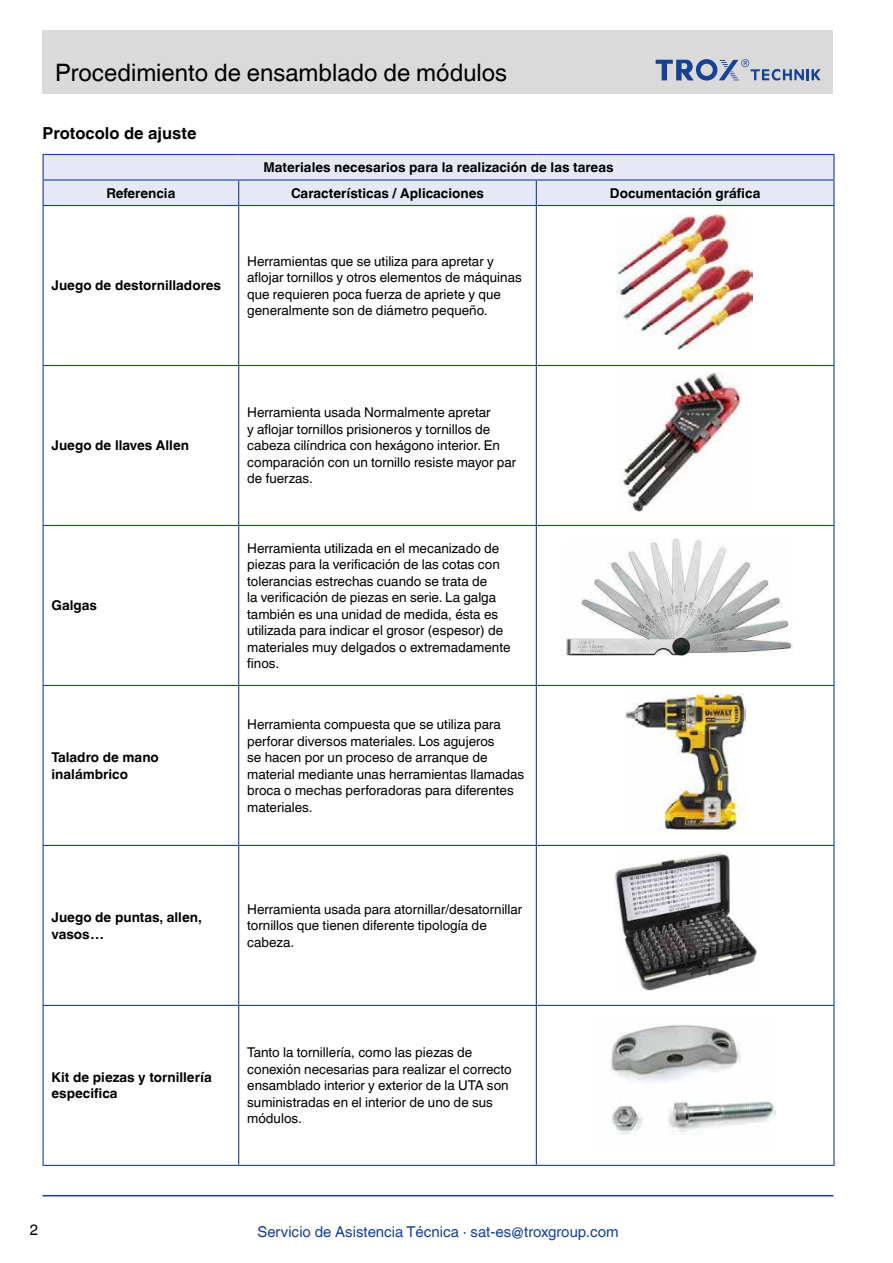
<style>
.page{position:relative;width:893px;height:1263px;background:#fff}
.page>*{position:absolute;margin:0;border:0;box-sizing:border-box;transform-origin:0 0}
.t1{font:24px "TROX Helvetica";color:#000}
.t2{font:700 16.5px "TROX Helvetica";color:#000}
.t3{font:15px "TROX Helvetica";color:#164194}
.t4{font:15px "TROX Helvetica";color:#000}
.t5{font:13.5px/16.5px "TROX Helvetica";color:#000}
.t6{font:700 13.5px/16.5px "TROX Helvetica";color:#000}
</style>
<div class="page">
<hr style="left:43px;top:1195px;width:790px;height:1px;background:#164194">
<div style="left:43px;top:30px;width:790px;height:64px;background:#dadada"></div>
<svg style="left:656px;top:59px;width:165px;height:22px"></svg>
<hr style="left:536px;top:154px;width:299px;height:1px;background:#164194">
<hr style="left:833px;top:155px;width:2px;height:24px;background:#164194">
<hr style="left:536px;top:179px;width:299px;height:2px;background:#164194">
<svg style="left:43px;top:154px;width:791px;height:51px;background:#dcdff1"></svg>
<hr style="left:833px;top:181px;width:2px;height:24px;background:#164194">
<hr style="left:43px;top:205px;width:196px;height:1px;background:#164194">
<hr style="left:43px;top:206px;width:1px;height:159px;background:#164194">
<hr style="left:239px;top:205px;width:297px;height:1px;background:#164194">
<hr style="left:238px;top:206px;width:1px;height:159px;background:#164194">
<hr style="left:536px;top:205px;width:299px;height:1px;background:#164194">
<hr style="left:536px;top:206px;width:1px;height:159px;background:#164194">
<hr style="left:833px;top:206px;width:2px;height:159px;background:#164194">
<hr style="left:43px;top:365px;width:196px;height:1px;background:#164194">
<hr style="left:43px;top:366px;width:1px;height:159px;background:#164194">
<hr style="left:239px;top:365px;width:297px;height:1px;background:#164194">
<hr style="left:238px;top:366px;width:1px;height:159px;background:#164194">
<hr style="left:536px;top:365px;width:299px;height:1px;background:#164194">
<hr style="left:536px;top:366px;width:1px;height:159px;background:#164194">
<hr style="left:833px;top:366px;width:2px;height:159px;background:#164194">
<hr style="left:43px;top:525px;width:196px;height:1px;background:#164194">
<hr style="left:43px;top:526px;width:1px;height:159px;background:#164194">
<hr style="left:239px;top:525px;width:297px;height:1px;background:#164194">
<hr style="left:238px;top:526px;width:1px;height:159px;background:#164194">
<hr style="left:536px;top:525px;width:299px;height:1px;background:#164194">
<hr style="left:536px;top:526px;width:1px;height:159px;background:#164194">
<hr style="left:833px;top:526px;width:2px;height:159px;background:#164194">
<hr style="left:43px;top:685px;width:196px;height:1px;background:#164194">
<hr style="left:43px;top:686px;width:1px;height:159px;background:#164194">
<hr style="left:239px;top:685px;width:297px;height:1px;background:#164194">
<hr style="left:238px;top:686px;width:1px;height:159px;background:#164194">
<hr style="left:536px;top:685px;width:299px;height:1px;background:#164194">
<hr style="left:536px;top:686px;width:1px;height:159px;background:#164194">
<hr style="left:833px;top:686px;width:2px;height:159px;background:#164194">
<hr style="left:43px;top:845px;width:196px;height:1px;background:#164194">
<hr style="left:43px;top:846px;width:1px;height:159px;background:#164194">
<hr style="left:239px;top:845px;width:297px;height:1px;background:#164194">
<hr style="left:238px;top:846px;width:1px;height:159px;background:#164194">
<hr style="left:536px;top:845px;width:299px;height:1px;background:#164194">
<hr style="left:536px;top:846px;width:1px;height:159px;background:#164194">
<hr style="left:833px;top:846px;width:2px;height:159px;background:#164194">
<hr style="left:43px;top:1005px;width:196px;height:1px;background:#164194">
<hr style="left:43px;top:1006px;width:1px;height:159px;background:#164194">
<hr style="left:239px;top:1005px;width:297px;height:1px;background:#164194">
<hr style="left:238px;top:1006px;width:1px;height:159px;background:#164194">
<hr style="left:536px;top:1005px;width:299px;height:1px;background:#164194">
<hr style="left:536px;top:1006px;width:1px;height:159px;background:#164194">
<hr style="left:833px;top:1006px;width:2px;height:159px;background:#164194">
<hr style="left:43px;top:1165px;width:196px;height:1px;background:#164194">
<hr style="left:239px;top:1165px;width:297px;height:1px;background:#164194">
<hr style="left:536px;top:1165px;width:299px;height:1px;background:#164194">
<img style="left:618px;top:215px;width:134px;height:134px">
<img style="left:621px;top:372px;width:121px;height:139px">
<img style="left:566px;top:539px;width:227px;height:117px">
<img style="left:625px;top:693px;width:120px;height:138px">
<img style="left:614px;top:853px;width:142px;height:138px">
<img style="left:611px;top:1024px;width:165px;height:111px">
<h1 class="t1" style="left:55px;top:59px;width:453px">Procedimiento de ensamblado de módulos</h1>
<p class="t2" style="left:43px;top:124px;width:155px">Protocolo de ajuste</p>
<p class="t6" style="left:264px;top:159px;width:351px">Materiales necesarios para la realización de las tareas</p>
<p class="t6" style="left:106px;top:185px;width:71px">Referencia</p>
<p class="t6" style="left:291px;top:185px;width:194px">Características / Aplicaciones</p>
<p class="t6" style="left:610px;top:185px;width:152px">Documentación gráfica</p>
<p class="t6" style="left:52px;top:277px;width:171px">Juego de destornilladores</p>
<p class="t5" style="left:247px;top:253px;width:276px">Herramientas que se utiliza para apretar y aflojar tornillos y otros elementos de máquinas que requieren poca fuerza de apriete y que generalmente son de diámetro pequeño.</p>
<p class="t6" style="left:52px;top:437px;width:139px">Juego de llaves Allen</p>
<p class="t6" style="left:52px;top:597px;width:47px">Galgas</p>
<p class="t6" style="left:52px;top:749px;width:109px">Taladro de mano inalámbrico</p>
<p class="t5" style="left:247px;top:404px;width:270px">Herramienta usada Normalmente apretar<br>y aflojar tornillos prisioneros y tornillos de cabeza cilíndrica con hexágono interior. En comparación con un tornillo resiste mayor par de fuerzas.</p>
<p class="t5" style="left:247px;top:540px;width:265px">Herramienta utilizada en el mecanizado de piezas para la verificación de las cotas con tolerancias estrechas cuando se trata de<br>la verificación de piezas en serie. La galga también es una unidad de medida, ésta es utilizada para indicar el grosor (espesor) de materiales muy delgados o extremadamente finos.</p>
<p class="t5" style="left:247px;top:716px;width:279px">Herramienta compuesta que se utiliza para perforar diversos materiales. Los agujeros<br>se hacen por un proceso de arranque de material mediante unas herramientas llamadas broca o mechas perforadoras para diferentes materiales.</p>
<p class="t6" style="left:52px;top:909px;width:152px">Juego de puntas, allen, vasos…</p>
<p class="t5" style="left:247px;top:901px;width:277px">Herramienta usada para atornillar/desatornillar tornillos que tienen diferente tipología de cabeza.</p>
<p class="t6" style="left:52px;top:1069px;width:162px">Kit de piezas y tornillería especifica</p>
<p class="t5" style="left:247px;top:1044px;width:266px">Tanto la tornillería, como las piezas de conexión necesarias para realizar el correcto ensamblado interior y exterior de la UTA son suministradas en el interior de uno de sus módulos.</p>
<p class="t4" style="left:30px;top:1221px;width:10px">2</p>
<p class="t3" style="left:257px;top:1223px;width:363px">Servicio de Asistencia Técnica · sat-es@troxgroup.com</p>
</div>
